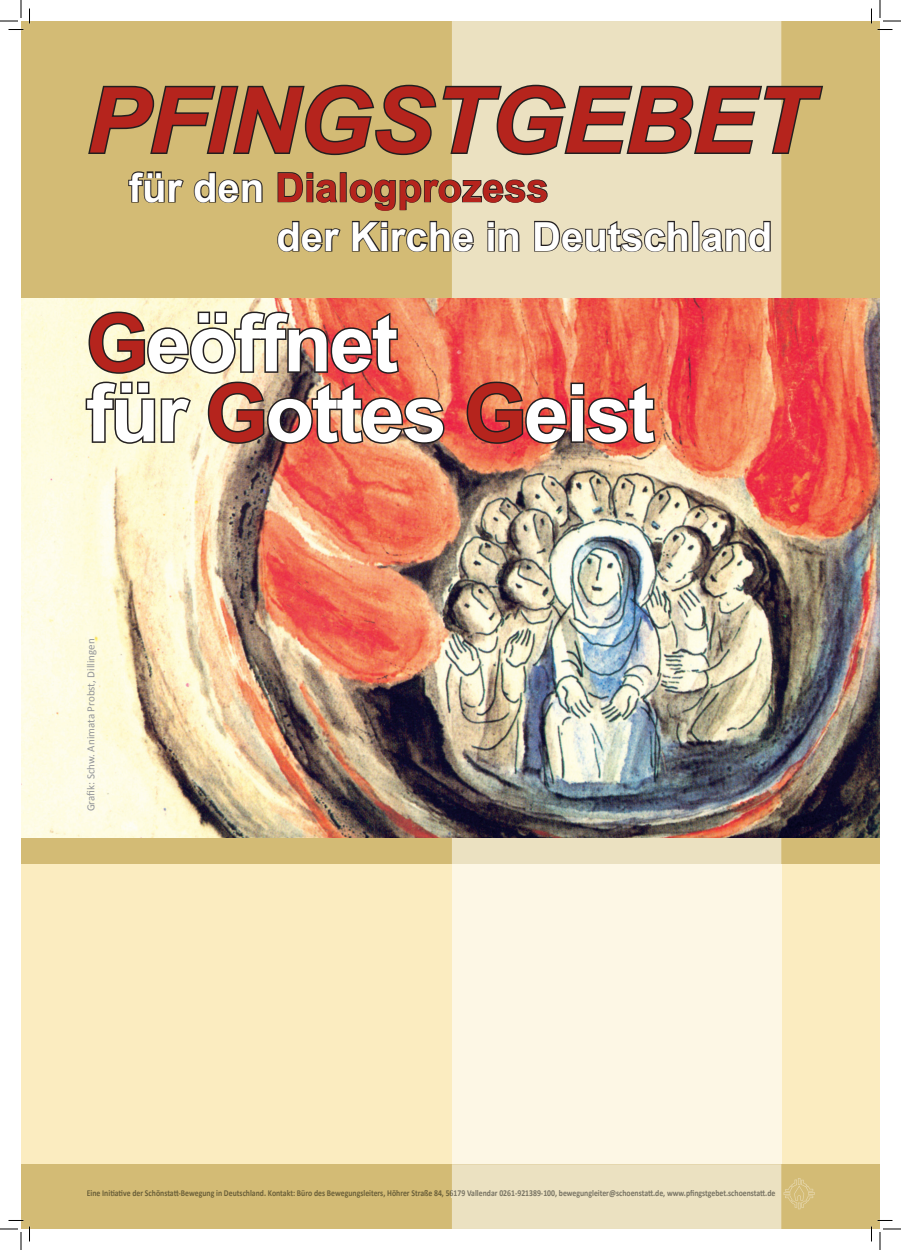
<style>
.page{position:relative;width:901px;height:1250px;background:#fff}
.page>*{position:absolute;margin:0;border:0;box-sizing:border-box;transform-origin:0 0}
.t1{font:italic 700 91px "Arial";letter-spacing:-.01em;color:#b5241d;scale:1.04 1}
.t2{font:700 80px/70px "Arial";letter-spacing:-.03em;color:#fff}
.t3{font:700 40px/49px "Arial";color:#fff}
.t4{font:11px "Calibri";color:#939598}
.t5{font:700 9px "Calibri";color:#6b6039;scale:.86 1}
.s1{color:#b5241d}
</style>
<div class="page">
<div style="left:21px;top:21px;width:859px;height:1208px;background:#d3bb75"></div>
<div style="left:21px;top:864px;width:859px;height:300px;background:#fbecc0"></div>
<div style="left:452px;top:21px;width:329px;height:1208px;background:#ebe1c1"></div>
<div style="left:452px;top:864px;width:329px;height:300px;background:#fdf7e5"></div>
<img style="left:21px;top:299px;width:859px;height:538px">
<svg style="left:88px;top:83px;width:735px;height:74px"></svg>
<svg style="left:128px;top:171px;width:56px;height:32px"></svg>
<svg style="left:193px;top:171px;width:70px;height:32px"></svg>
<svg style="left:277px;top:172px;width:61px;height:31px"></svg>
<div style="left:340px;top:172px;width:7px;height:30px;border:2px solid #231f20"></div>
<svg style="left:349px;top:179px;width:199px;height:32px"></svg>
<svg style="left:277px;top:220px;width:64px;height:32px"></svg>
<svg style="left:351px;top:220px;width:124px;height:33px"></svg>
<svg style="left:486px;top:220px;width:34px;height:32px"></svg>
<svg style="left:533px;top:219px;width:156px;height:34px;background:#ada58f"></svg>
<div style="left:692px;top:221px;width:7px;height:30px;border:2px solid #231f20"></div>
<svg style="left:700px;top:220px;width:72px;height:33px;background:#aca48e"></svg>
<img style="left:84px;top:310px;width:362px;height:136px">
<img style="left:465px;top:380px;width:192px;height:66px">
<svg style="left:784px;top:1178px;width:31px;height:31px"></svg>
<div style="left:452px;top:1190px;width:323px;height:8px;background:#ebe1c1"></div>
<svg style="left:0;top:0;width:30px;height:30px"></svg>
<svg style="left:0;top:1219px;width:30px;height:31px"></svg>
<svg style="left:871px;top:0;width:30px;height:30px"></svg>
<svg style="left:871px;top:1219px;width:30px;height:31px"></svg>
<h1 class="t1" style="left:86px;top:60px;width:699px">PFINGSTGEBET</h1>
<h3 class="t3" style="left:277px;top:163px;width:497px;text-indent:-148px">für den <span class="s1">Dialogprozess<br></span>der Kirche in Deutschland</h3>
<h2 class="t2" style="left:86px;top:309px;width:570px"><span class="s1">G</span>eöffnet<br>für <span class="s1">G</span>ottes <span class="s1">G</span>eist</h2>
<p class="t4" style="left:83px;top:811px;width:174px;rotate:-90deg">Grafik: Schw. Animata Probst, Dillingen</p>
<p class="t5" style="left:87px;top:1187px;width:802px">Eine Initiative der Schönstatt-Bewegung in Deutschland. Kontakt: Büro des Bewegungsleiters, Höhrer Straße 84, 56179 Vallendar 0261-921389-100, bewegungleiter@schoenstatt.de, www.pfingstgebet.schoenstatt.de</p>
</div>
